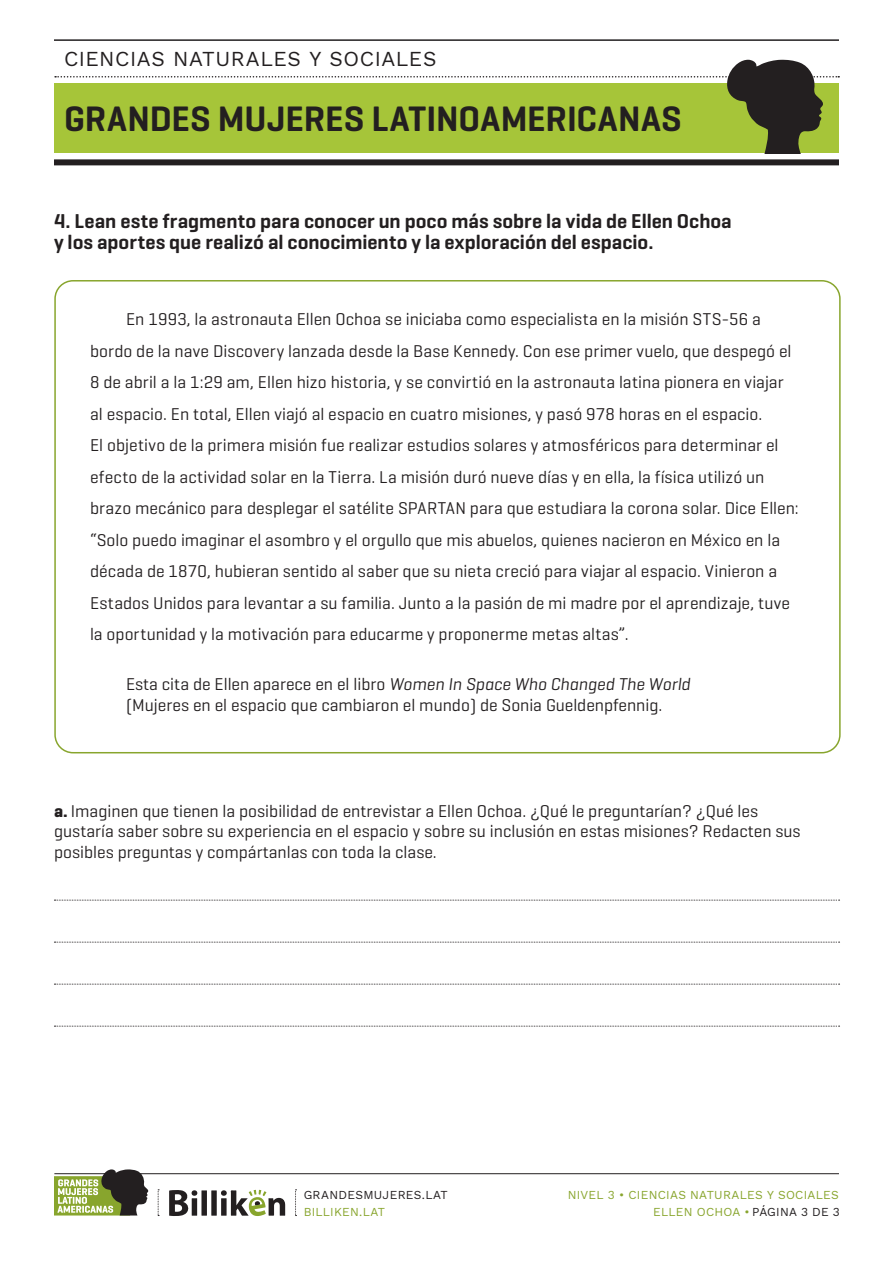
<style>
.page{position:relative;width:893px;height:1263px;background:#fff}
.page>*{position:absolute;margin:0;border:0;box-sizing:border-box;transform-origin:0 0}
.t1{font:600 36px "Geogrotesque";color:#231f20}
.t2{font:21px "Work Sans";letter-spacing:.025em;color:#231f20}
.t3{font:600 20.4px/21px "Geogrotesque";color:#231f20}
.t4{font:17.4px/31.5px "Geogrotesque";color:#231f20}
.t5{font:12px "Work Sans";letter-spacing:.02em;color:#88a52d}
.t6{font:12px "Work Sans";letter-spacing:.025em;color:#231f20}
.s1{font-style:italic}
.s2{font-weight:700}
.s3{color:#231f20}
</style>
<div class="page">
<div style="left:54px;top:159px;width:785px;height:6px;background:#231f20"></div>
<hr style="left:54px;top:39px;width:785px;height:2px;background:#231f20">
<svg style="left:55px;top:60px;width:784px;height:93px"></svg>
<hr style="left:54px;top:1173px;width:785px;height:1px;background:#231f20">
<svg style="left:169px;top:1190px;width:116px;height:26px"></svg>
<svg style="left:158px;top:1189px;width:1px;height:27px"></svg>
<svg style="left:295px;top:1189px;width:2px;height:27px"></svg>
<svg style="left:54px;top:1169px;width:95px;height:46px"></svg>
<svg style="left:54px;top:900px;width:786px;height:1px"></svg>
<svg style="left:54px;top:942px;width:786px;height:1px"></svg>
<svg style="left:54px;top:984px;width:786px;height:1px"></svg>
<svg style="left:54px;top:1026px;width:786px;height:1px"></svg>
<p class="t2" style="left:64px;top:43px;width:374px">CIENCIAS NATURALES Y SOCIALES</p>
<h1 class="t1" style="left:64px;top:96px;width:619px">GRANDES MUJERES LATINOAMERICANAS</h1>
<p class="t3" style="left:54px;top:211px;width:679px">4. Lean este fragmento para conocer un poco más sobre la vida de Ellen Ochoa y los aportes que realizó al conocimiento y la exploración del espacio.</p>
<p class="t4" style="left:90px;top:303px;width:710px;text-indent:36px">En 1993, la astronauta Ellen Ochoa se iniciaba como especialista en la misión STS-56 a bordo de la nave Discovery lanzada desde la Base Kennedy. Con ese primer vuelo, que despegó el 8 de abril a la 1:29 am, Ellen hizo historia, y se convirtió en la astronauta latina pionera en viajar al espacio. En total, Ellen viajó al espacio en cuatro misiones, y pasó 978 horas en el espacio.<br>El objetivo de la primera misión fue realizar estudios solares y atmosféricos para determinar el efecto de la actividad solar en la Tierra. La misión duró nueve días y en ella, la física utilizó un brazo mecánico para desplegar el satélite SPARTAN para que estudiara la corona solar. Dice Ellen: “Solo puedo imaginar el asombro y el orgullo que mis abuelos, quienes nacieron en México en la década de 1870, hubieran sentido al saber que su nieta creció para viajar al espacio. Vinieron a Estados Unidos para levantar a su familia. Junto a la pasión de mi madre por el aprendizaje, tuve la oportunidad y la motivación para educarme y proponerme metas altas”.</p>
<p class="t4" style="left:126px;top:673px;width:566px;line-height:20.9px">Esta cita de Ellen aparece en el libro <span class="s1">Women In Space Who Changed The World </span>(Mujeres en el espacio que cambiaron el mundo) de Sonia Gueldenpfennig.</p>
<p class="t4" style="left:54px;top:800px;width:748px;line-height:20.5px"><span class="s2">a.</span> Imaginen que tienen la posibilidad de entrevistar a Ellen Ochoa. ¿Qué le preguntarían? ¿Qué les gustaría saber sobre su experiencia en el espacio y sobre su inclusión en estas misiones? Redacten sus posibles preguntas y compártanlas con toda la clase.</p>
<p class="t6" style="left:304px;top:1185px;width:146px">GRANDESMUJERES.LAT</p>
<p class="t5" style="left:304px;top:1202px;width:83px">BILLIKEN.LAT</p>
<p class="t5" style="left:568px;top:1185px;width:273px">NIVEL 3 • CIENCIAS NATURALES Y SOCIALES</p>
<p class="t5" style="left:653px;top:1202px;width:188px">ELLEN OCHOA • <span class="s3">PÁGINA 3 DE 3</span></p>
</div>
